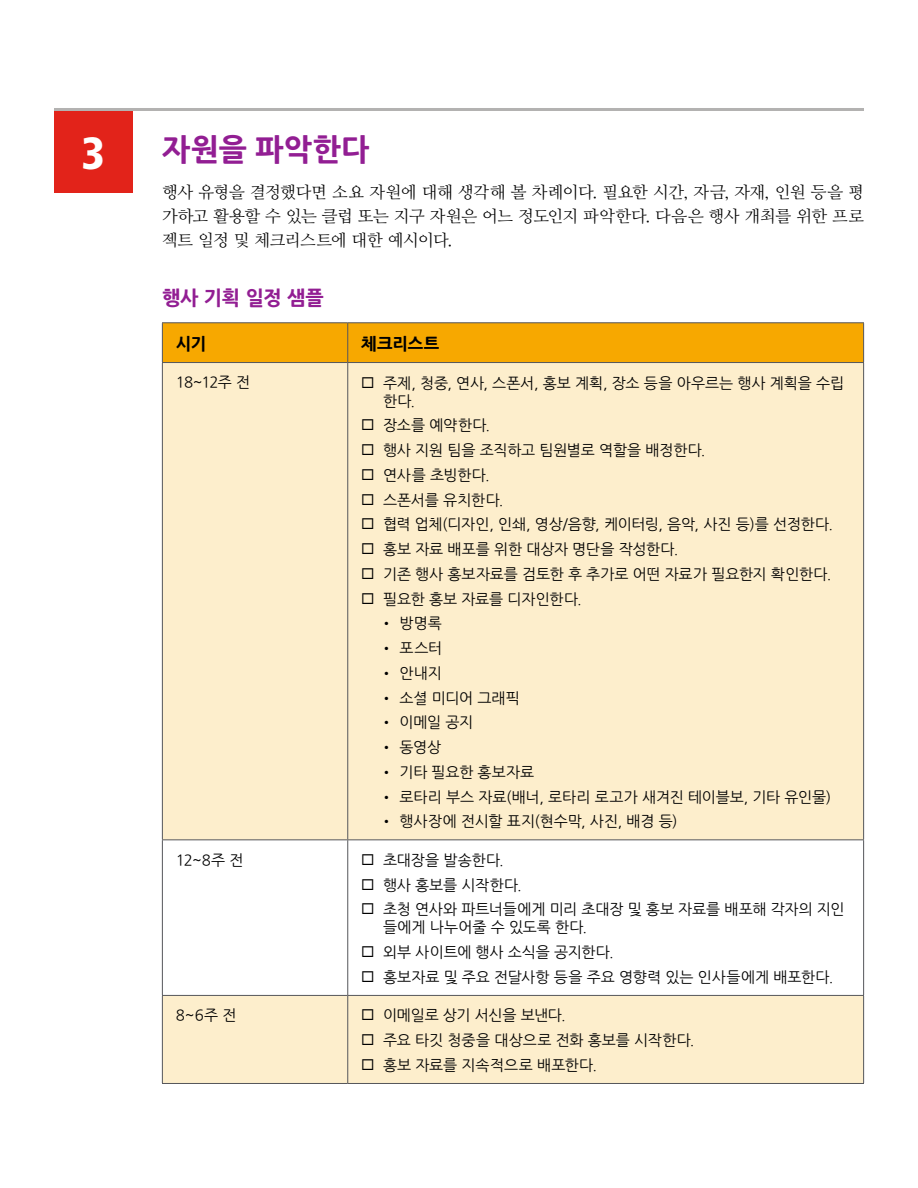
<style>
.page{position:relative;width:918px;height:1188px;background:#fff}
.page>*{position:absolute;margin:0;border:0;box-sizing:border-box;transform-origin:0 0}
.t1{font:900 condensed 45px "Frutiger LT Std";color:#fff}
.t2{font:700 30px "Nanum Gothic OTF Extra";letter-spacing:.005em;color:#921e93}
.t3{font:700 19.5px "Nanum Gothic OTF Extra";letter-spacing:-.015em;color:#921e93}
.t4{font:16.5px/24px "Nanum Myeongjo OTF";letter-spacing:-.015em;color:#000;text-align:justify}
.t5{font:700 16.5px "Nanum Gothic OTF Extra";letter-spacing:-.005em;color:#000}
.t6{font:15px/18px "Nanum Gothic OTF";letter-spacing:-.01em;color:#000}
</style>
<div class="page">
<div style="left:163px;top:323px;width:700px;height:39px;background:#f7a800"></div>
<svg style="left:163px;top:363px;width:700px;height:720px;fill:#fdeecc"></svg>
<hr style="left:162px;top:322px;width:186px;height:1px;background:#55565a">
<hr style="left:162px;top:323px;width:1px;height:39px;background:#55565a">
<hr style="left:348px;top:322px;width:516px;height:1px;background:#55565a">
<hr style="left:347px;top:323px;width:1px;height:39px;background:#55565a">
<hr style="left:863px;top:323px;width:1px;height:39px;background:#55565a">
<hr style="left:162px;top:362px;width:186px;height:1px;background:#55565a">
<hr style="left:162px;top:363px;width:1px;height:476px;background:#55565a">
<hr style="left:348px;top:362px;width:516px;height:1px;background:#55565a">
<hr style="left:347px;top:363px;width:1px;height:476px;background:#55565a">
<hr style="left:863px;top:363px;width:1px;height:476px;background:#55565a">
<hr style="left:162px;top:839px;width:186px;height:1px;background:#55565a">
<hr style="left:162px;top:840px;width:1px;height:155px;background:#55565a">
<hr style="left:348px;top:839px;width:516px;height:1px;background:#55565a">
<hr style="left:347px;top:840px;width:1px;height:155px;background:#55565a">
<hr style="left:863px;top:840px;width:1px;height:155px;background:#55565a">
<hr style="left:162px;top:995px;width:186px;height:1px;background:#55565a">
<hr style="left:162px;top:996px;width:1px;height:87px;background:#55565a">
<hr style="left:348px;top:995px;width:516px;height:1px;background:#55565a">
<hr style="left:347px;top:996px;width:1px;height:87px;background:#55565a">
<hr style="left:863px;top:996px;width:1px;height:87px;background:#55565a">
<hr style="left:162px;top:1083px;width:186px;height:1px;background:#55565a">
<hr style="left:348px;top:1083px;width:516px;height:1px;background:#55565a">
<div style="left:54px;top:108px;width:78px;height:85px;background:#e2231a"></div>
<hr style="left:54px;top:108px;width:810px;height:3px;background:#b3b2b1">
<h1 class="t1" style="left:82px;top:126px;width:25px">3</h1>
<h2 class="t2" style="left:162px;top:131px;width:209px">자원을 파악한다</h2>
<p class="t4" style="left:162px;top:179px;width:704px">행사 유형을 결정했다면 소요 자원에 대해 생각해 볼 차례이다. 필요한 시간, 자금, 자재, 인원 등을 평 가하고 활용할 수 있는 클럽 또는 지구 자원은 어느 정도인지 파악한다. 다음은 행사 개최를 위한 프로 젝트 일정 및 체크리스트에 대한 예시이다.</p>
<h3 class="t3" style="left:162px;top:286px;width:163px">행사 기획 일정 샘플</h3>
<p class="t5" style="left:176px;top:334px;width:32px">시기</p>
<p class="t5" style="left:361px;top:334px;width:80px">체크리스트</p>
<p class="t6" style="left:176px;top:373px;width:76px">18~12주 전</p>
<p class="t6" style="left:383px;top:373px;width:463px;text-indent:-22px">◻ 주제, 청중, 연사, 스폰서, 홍보 계획, 장소 등을 아우르는 행사 계획을 수립 한다.</p>
<p class="t6" style="left:361px;top:416px;width:130px">◻ 장소를 예약한다.</p>
<p class="t6" style="left:361px;top:441px;width:346px">◻ 행사 지원 팀을 조직하고 팀원별로 역할을 배정한다.</p>
<p class="t6" style="left:361px;top:466px;width:130px">◻ 연사를 초빙한다.</p>
<p class="t6" style="left:361px;top:490px;width:144px">◻ 스폰서를 유치한다.</p>
<p class="t6" style="left:361px;top:515px;width:473px">◻ 협력 업체(디자인, 인쇄, 영상/음향, 케이터링, 음악, 사진 등)를 선정한다.</p>
<p class="t6" style="left:361px;top:540px;width:319px">◻ 홍보 자료 배포를 위한 대상자 명단을 작성한다.</p>
<p class="t6" style="left:361px;top:565px;width:472px">◻ 기존 행사 홍보자료를 검토한 후 추가로 어떤 자료가 필요한지 확인한다.</p>
<p class="t6" style="left:361px;top:589px;width:222px">◻ 필요한 홍보 자료를 디자인한다.</p>
<p class="t6" style="left:379px;top:614px;width:64px">• 방명록</p>
<p class="t6" style="left:379px;top:639px;width:65px">• 포스터</p>
<p class="t6" style="left:379px;top:664px;width:64px">• 안내지</p>
<p class="t6" style="left:379px;top:688px;width:142px">• 소셜 미디어 그래픽</p>
<p class="t6" style="left:379px;top:713px;width:95px">• 이메일 공지</p>
<p class="t6" style="left:379px;top:738px;width:63px">• 동영상</p>
<p class="t6" style="left:379px;top:763px;width:156px">• 기타 필요한 홍보자료</p>
<p class="t6" style="left:379px;top:787px;width:453px">• 로타리 부스 자료(배너, 로타리 로고가 새겨진 테이블보, 기타 유인물)</p>
<p class="t6" style="left:379px;top:812px;width:300px">• 행사장에 전시할 표지(현수막, 사진, 배경 등)</p>
<p class="t6" style="left:176px;top:850px;width:69px">12~8주 전</p>
<p class="t6" style="left:361px;top:851px;width:144px">◻ 초대장을 발송한다.</p>
<p class="t6" style="left:361px;top:875px;width:162px">◻ 행사 홍보를 시작한다.</p>
<p class="t6" style="left:383px;top:900px;width:463px;text-indent:-22px">◻ 초청 연사와 파트너들에게 미리 초대장 및 홍보 자료를 배포해 각자의 지인 들에게 나누어줄 수 있도록 한다.</p>
<p class="t6" style="left:361px;top:943px;width:254px">◻ 외부 사이트에 행사 소식을 공지한다.</p>
<p class="t6" style="left:361px;top:968px;width:474px">◻ 홍보자료 및 주요 전달사항 등을 주요 영향력 있는 인사들에게 배포한다.</p>
<p class="t6" style="left:176px;top:1006px;width:62px">8~6주 전</p>
<p class="t6" style="left:361px;top:1006px;width:206px">◻ 이메일로 상기 서신을 보낸다.</p>
<p class="t6" style="left:361px;top:1031px;width:335px">◻ 주요 타깃 청중을 대상으로 전화 홍보를 시작한다.</p>
<p class="t6" style="left:361px;top:1056px;width:237px">◻ 홍보 자료를 지속적으로 배포한다.</p>
</div>
